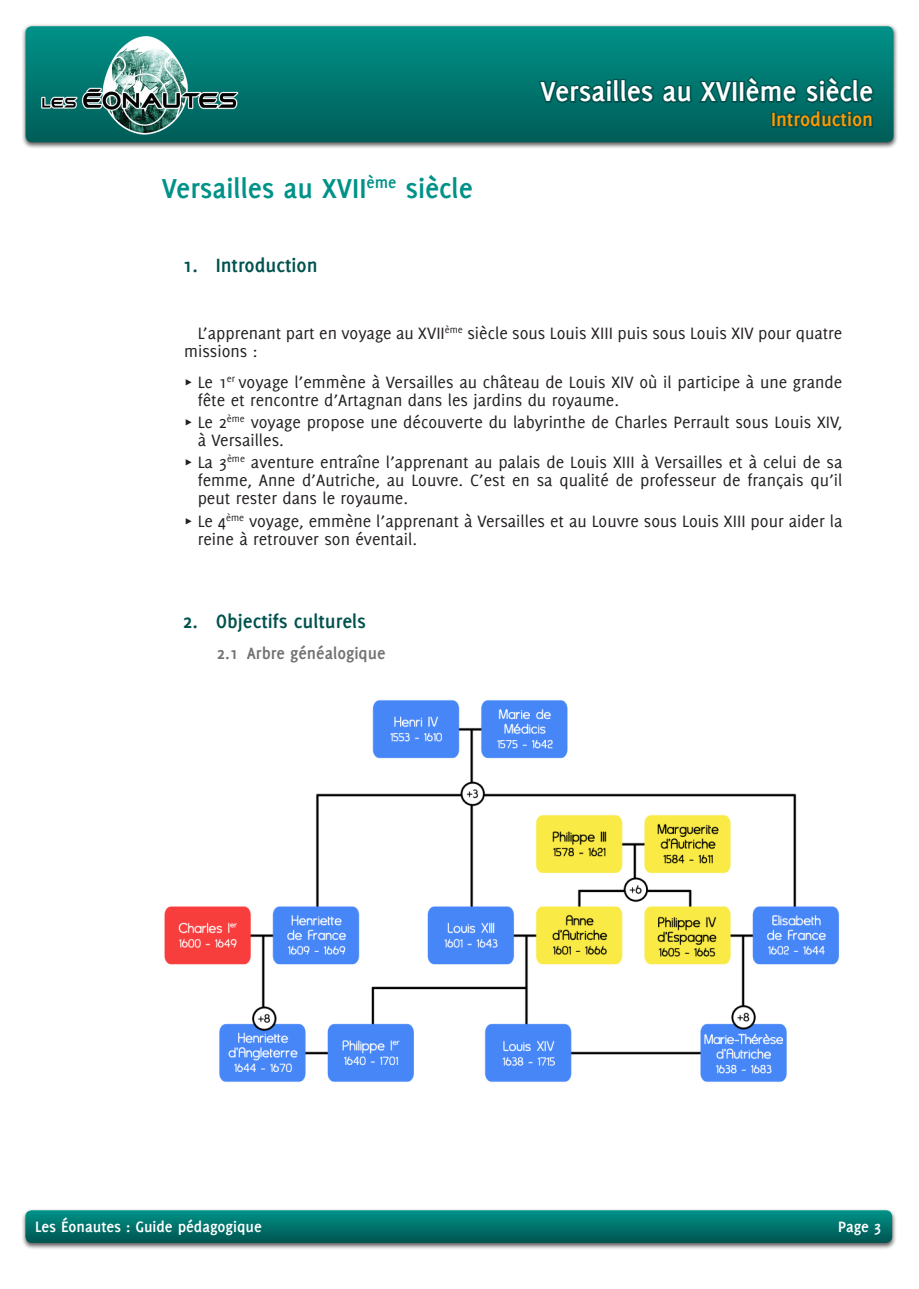
<style>
.page{position:relative;width:919px;height:1289px;background:#fff}
.page>*{position:absolute;margin:0;border:0;box-sizing:border-box;transform-origin:0 0}
.t1{font:700 30px "Delicious";color:#fff}
.t2{font:700 30px "Delicious";color:#009288}
.t3{font:700 21px "Delicious";color:#00524e}
.t4{font:700 21px "Delicious";color:#fe9900}
.t5{font:18px/18px "Delicious";color:#231f20}
.t6{font:700 18px "Delicious";color:#727272}
.t7{font:700 16.5px "Delicious";color:#fff}
</style>
<div class="page">
<div style="left:21px;top:24px;width:876px;height:125px;background:#231f20;opacity:.75"></div>
<svg style="left:26px;top:26px;width:867px;height:116px;background:#007a72"></svg>
<div style="left:21px;top:1207px;width:875px;height:42px;background:#231f20;opacity:.75"></div>
<svg style="left:25px;top:1210px;width:867px;height:32px;background:#02746d"></svg>
<img style="left:41px;top:36px;width:198px;height:98px">
<svg style="left:536px;top:77px;width:198px;height:48px;background:#00655f"></svg>
<div style="left:731px;top:81px;width:6px;height:22px;border:3px solid #00524e"></div>
<div style="left:738px;top:81px;width:7px;height:22px;border:3px solid #00524e"></div>
<svg style="left:743px;top:73px;width:132px;height:76px;background:#106964"></svg>
<img style="left:164px;top:700px;width:676px;height:382px">
<h1 class="t2" style="left:162px;top:171px;width:312px">Versailles au XVII<sup>ème</sup> siècle</h1>
<p class="t3" style="left:183px;top:253px;width:136px">1. Introduction</p>
<h1 class="t1" style="left:540px;top:74px;width:334px">Versailles au XVIIème siècle</h1>
<p class="t4" style="left:771px;top:107px;width:104px">Introduction</p>
<p class="t5" style="left:184px;top:324px;width:659px;text-indent:13px">L’apprenant part en voyage au XVII<sup>ème</sup> siècle sous Louis XIII puis sous Louis XIV pour quatre missions :</p>
<p class="t5" style="left:198px;top:372px;width:646px;text-indent:-13px">π Le 1<sup>er</sup> voyage l’emmène à Versailles au château de Louis XIV où il participe à une grande fête et rencontre d’Artagnan dans les jardins du royaume.</p>
<p class="t5" style="left:198px;top:413px;width:646px;text-indent:-13px">π Le 2<sup>ème</sup> voyage propose une découverte du labyrinthe de Charles Perrault sous Louis XIV, à Versailles.</p>
<p class="t5" style="left:198px;top:453px;width:646px;text-align:justify;text-indent:-13px">π La 3<sup>ème</sup> aventure entraîne l’apprenant au palais de Louis XIII à Versailles et à celui de sa femme, Anne d’Autriche, au Louvre. C’est en sa qualité de professeur de français qu’il peut rester dans le royaume.</p>
<p class="t5" style="left:198px;top:511px;width:646px;text-indent:-13px">π Le 4<sup>ème</sup> voyage, emmène l’apprenant à Versailles et au Louvre sous Louis XIII pour aider la reine à retrouver son éventail.</p>
<p class="t3" style="left:183px;top:609px;width:184px">2. Objectifs culturels</p>
<p class="t6" style="left:217px;top:642px;width:170px">2.1 Arbre généalogique</p>
<p class="t7" style="left:35px;top:1217px;width:228px">Les Éonautes : Guide pédagogique</p>
<p class="t7" style="left:838px;top:1217px;width:45px">Page 3</p>
</div>
